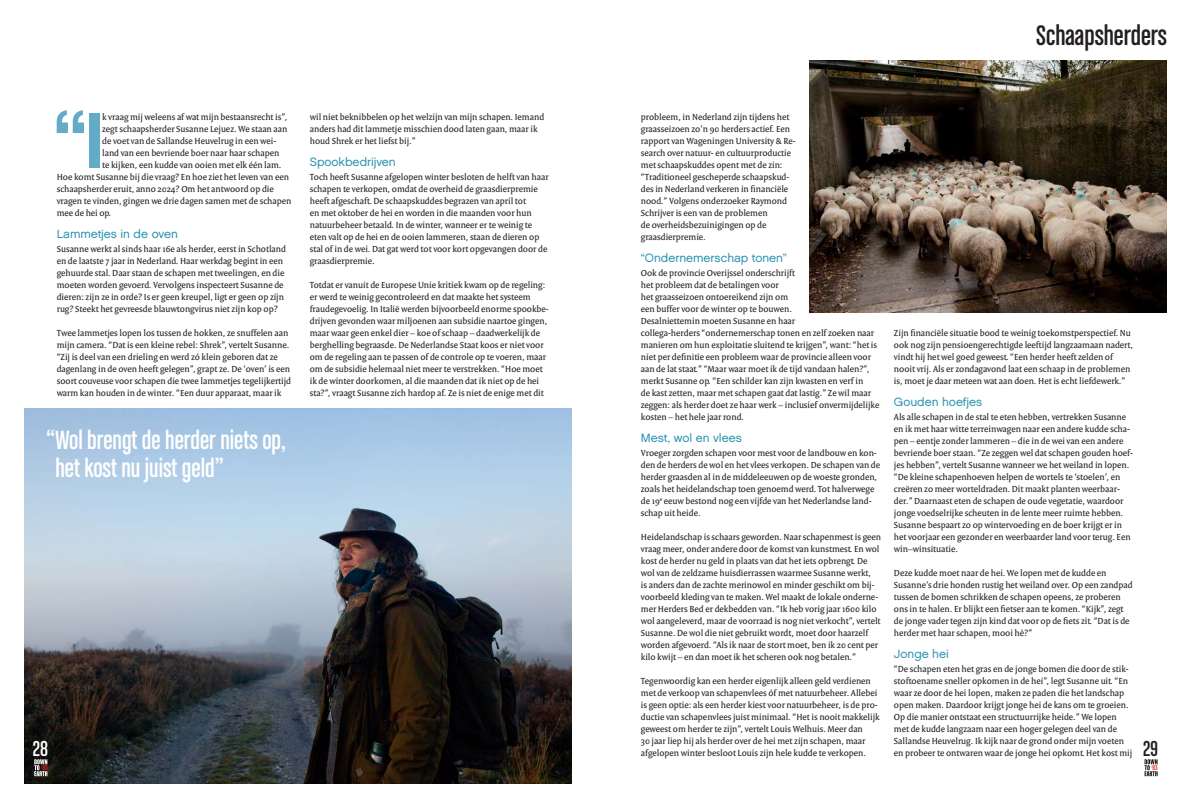
<style>
.page{position:relative;width:1191px;height:808px;background:#fff}
.page>*{position:absolute;margin:0;border:0;box-sizing:border-box;transform-origin:0 0}
.t1{font:83.1px "Chalet Comprime Hong Kong Sixty";color:#64abc8}
.t2{font:30px "Chalet Comprime Cologne Sixty";color:#231f20}
.t3{font:28px/28px "Chalet Comprime Cologne Sixty";color:#fff}
.t4{font:23px "Chalet Comprime Cologne Eighty";color:#231f20}
.t5{font:23px "Chalet Comprime Cologne Eighty";color:#fff}
.t6{font:12px "Chalet London Nineteen Sixty";letter-spacing:-.005em;color:#2a92b1}
.t7{font:9.5px/12px "Versa Pro";color:#231f20}
.t8{font:7.7px "Chalet Comprime Cologne Seventy";color:#ee1d23}
</style>
<div class="page">
<img style="left:24px;top:408px;width:547px;height:376px">
<img style="left:809px;top:60px;width:358px;height:252px">
<svg style="left:1144px;top:759px;width:13px;height:17px"></svg>
<svg style="left:34px;top:759px;width:13px;height:17px"></svg>
<h1 class="t1" style="left:55px;top:92px;width:49px">“I</h1>
<p class="t7" style="left:102px;top:111px;width:187px">k vraag mij weleens af wat mijn bestaansrecht is”,</p>
<p class="t7" style="left:102px;top:123px;width:187px">zegt schaapsherder Susanne Lejuez. We staan aan</p>
<p class="t7" style="left:102px;top:135px;width:176px">de voet van de Sallandse Heuvelrug in een wei-</p>
<p class="t7" style="left:102px;top:147px;width:179px">land van een bevriende boer naar haar schapen</p>
<p class="t7" style="left:102px;top:159px;width:181px">te kijken, een kudde van ooien met elk één lam.</p>
<p class="t7" style="left:57px;top:171px;width:234px">Hoe komt Susanne bij die vraag? En hoe ziet het leven van een</p>
<p class="t7" style="left:57px;top:183px;width:218px">schaapsherder eruit, anno 2024? Om het antwoord op die</p>
<p class="t7" style="left:57px;top:195px;width:236px">vragen te vinden, gingen we drie dagen samen met de schapen</p>
<p class="t7" style="left:57px;top:207px;width:56px">mee de hei op.</p>
<p class="t6" style="left:57px;top:226px;width:123px">Lammetjes in de oven</p>
<p class="t7" style="left:57px;top:243px;width:231px">Susanne werkt al sinds haar 16e als herder, eerst in Schotland en de laatste 7 jaar in Nederland. Haar werkdag begint in een gehuurde stal. Daar staan de schapen met tweelingen, en die moeten worden gevoerd. Vervolgens inspecteert Susanne de dieren: zijn ze in orde? Is er geen kreupel, ligt er geen op zijn rug? Steekt het gevreesde blauwtongvirus niet zijn kop op?</p>
<p class="t7" style="left:57px;top:327px;width:236px">Twee lammetjes lopen los tussen de hokken, ze snuffelen aan mijn camera. “Dat is een kleine rebel: Shrek”, vertelt Susanne. “Zij is deel van een drieling en werd zó klein geboren dat ze dagenlang in de oven heeft gelegen”, grapt ze. De ‘oven’ is een soort couveuse voor schapen die twee lammetjes tegelijkertijd warm kan houden in de winter. “Een duur apparaat, maar ik</p>
<h3 class="t3" style="left:55px;top:425px;width:232px;text-indent:-9px">“Wol brengt de herder niets op, het kost nu juist geld”</h3>
<p class="t7" style="left:310px;top:111px;width:236px">wil niet beknibbelen op het welzijn van mijn schapen. Iemand anders had dit lammetje misschien dood laten gaan, maar ik houd Shrek er het liefst bij.”</p>
<p class="t6" style="left:310px;top:154px;width:88px">Spookbedrijven</p>
<p class="t7" style="left:310px;top:171px;width:240px">Toch heeft Susanne afgelopen winter besloten de helft van haar schapen te verkopen, omdat de overheid de graasdierpremie heeft afgeschaft. De schaapskuddes begrazen van april tot<br>en met oktober de hei en worden in die maanden voor hun natuurbeheer betaald. In de winter, wanneer er te weinig te eten valt op de hei en de ooien lammeren, staan de dieren op stal of in de wei. Dat gat werd tot voor kort opgevangen door de graasdierpremie.</p>
<p class="t7" style="left:310px;top:279px;width:240px">Totdat er vanuit de Europese Unie kritiek kwam op de regeling: er werd te weinig gecontroleerd en dat maakte het systeem fraudegevoelig. In Italië werden bijvoorbeeld enorme spookbe&shy;drijven gevonden waar miljoenen aan subsidie naartoe gingen, maar waar geen enkel dier – koe of schaap – daadwerkelijk de berghelling begraasde. De Nederlandse Staat koos er niet voor om de regeling aan te passen of de controle op te voeren, maar om de subsidie helemaal niet meer te verstrekken. “Hoe moet ik de winter doorkomen, al die maanden dat ik niet op de hei sta?”, vraagt Susanne zich hardop af. Ze is niet de enige met dit</p>
<h3 class="t5" style="left:33px;top:736px;width:17px">28</h3>
<p class="t8" style="left:41px;top:763px;width:8px"><sup>#</sup>83</p>
<h2 class="t2" style="left:1036px;top:19px;width:132px">Schaapsherders</h2>
<p class="t7" style="left:641px;top:111px;width:156px">probleem, in Nederland zijn tijdens het graasseizoen zo’n 90 herders actief. Een rapport van Wageningen University &amp; Re&shy;search over natuur- en cultuurproductie met schaapskuddes opent met de zin: “Traditioneel gescheperde schaapskud&shy;des in Nederland verkeren in financiële nood.” Volgens onderzoeker Raymond Schrijver is een van de problemen<br>de overheidsbezuinigingen op de graasdierpremie.</p>
<p class="t6" style="left:641px;top:250px;width:148px">“Ondernemerschap tonen”</p>
<p class="t7" style="left:641px;top:267px;width:156px">Ook de provincie Overijssel onderschrijft het probleem dat de betalingen voor<br>het graasseizoen ontoereikend zijn om een buffer voor de winter op te bouwen.<br>Desalniettemin moeten Susanne en haar</p>
<p class="t7" style="left:641px;top:327px;width:240px">collega-herders “ondernemerschap tonen en zelf zoeken naar manieren om hun exploitatie sluitend te krijgen”, want: “het is niet per definitie een probleem waar de provincie alleen voor aan de lat staat.” “Maar waar moet ik de tijd vandaan halen?”, merkt Susanne op. “Een schilder kan zijn kwasten en verf in<br>de kast zetten, maar met schapen gaat dat lastig.” Ze wil maar zeggen: als herder doet ze haar werk – inclusief onvermijdelijke kosten – het hele jaar rond.</p>
<p class="t6" style="left:641px;top:430px;width:102px">Mest, wol en vlees</p>
<p class="t7" style="left:641px;top:447px;width:241px">Vroeger zorgden schapen voor mest voor de landbouw en kon&shy;den de herders de wol en het vlees verkopen. De schapen van de herder graasden al in de middeleeuwen op de woeste gronden, zoals het heidelandschap toen genoemd werd. Tot halverwege de 19<sup>e</sup> eeuw bestond nog een vijfde van het Nederlandse land&shy;schap uit heide.</p>
<p class="t7" style="left:641px;top:531px;width:242px">Heidelandschap is schaars geworden. Naar schapenmest is geen vraag meer, onder andere door de komst van kunstmest. En wol kost de herder nu geld in plaats van dat het iets opbrengt. De wol van de zeldzame huisdierrassen waarmee Susanne werkt,<br>is anders dan de zachte merinowol en minder geschikt om bij&shy;voorbeeld kleding van te maken. Wel maakt de lokale onderne&shy;mer Herders Bed er dekbedden van. “Ik heb vorig jaar 1600 kilo wol aangeleverd, maar de voorraad is nog niet verkocht”, vertelt Susanne. De wol die niet gebruikt wordt, moet door haarzelf worden afgevoerd. “Als ik naar de stort moet, ben ik 20 cent per kilo kwijt – en dan moet ik het scheren ook nog betalen.”</p>
<p class="t7" style="left:641px;top:675px;width:240px">Tegenwoordig kan een herder eigenlijk alleen geld verdienen met de verkoop van schapenvlees óf met natuurbeheer. Allebei is geen optie: als een herder kiest voor natuurbeheer, is de pro&shy;ductie van schapenvlees juist minimaal. “Het is nooit makkelijk geweest om herder te zijn”, vertelt Louis Welhuis. Meer dan<br>30 jaar liep hij als herder over de hei met zijn schapen, maar afgelopen winter besloot Louis zijn hele kudde te verkopen.</p>
<p class="t7" style="left:894px;top:327px;width:241px">Zijn financiële situatie bood te weinig toekomstperspectief. Nu ook nog zijn pensioengerechtigde leeftijd langzaamaan nadert, vindt hij het wel goed geweest. “Een herder heeft zelden of nooit vrij. Als er zondagavond laat een schaap in de problemen is, moet je daar meteen wat aan doen. Het is echt liefdewerk.”</p>
<p class="t6" style="left:894px;top:394px;width:90px">Gouden hoefjes</p>
<p class="t7" style="left:894px;top:411px;width:240px">Als alle schapen in de stal te eten hebben, vertrekken Susanne en ik met haar witte terreinwagen naar een andere kudde scha&shy;pen – eentje zonder lammeren – die in de wei van een andere bevriende boer staan. “Ze zeggen wel dat schapen gouden hoef&shy;jes hebben”, vertelt Susanne wanneer we het weiland in lopen. “De kleine schapenhoeven helpen de wortels te ‘stoelen’, en creëren zo meer worteldraden. Dit maakt planten weerbaar&shy;der.” Daarnaast eten de schapen de oude vegetatie, waardoor jonge voedselrijke scheuten in de lente meer ruimte hebben.<br>Susanne bespaart zo op wintervoeding en de boer krijgt er in het voorjaar een gezonder en weerbaarder land voor terug. Een win–winsituatie.</p>
<p class="t7" style="left:894px;top:567px;width:240px">Deze kudde moet naar de hei. We lopen met de kudde en Susanne’s drie honden rustig het weiland over. Op een zandpad tussen de bomen schrikken de schapen opeens, ze proberen ons in te halen. Er blijkt een fietser aan te komen. “Kijk”, zegt de jonge vader tegen zijn kind dat voor op de fiets zit. “Dat is de herder met haar schapen, mooi hè?”</p>
<p class="t6" style="left:894px;top:646px;width:56px">Jonge hei</p>
<p class="t7" style="left:894px;top:663px;width:240px">“De schapen eten het gras en de jonge bomen die door de stik&shy;stoftoename sneller opkomen in de hei”, legt Susanne uit. “En waar ze door de hei lopen, maken ze paden die het landschap open maken. Daardoor krijgt jonge hei de kans om te groeien.<br>Op die manier ontstaat een structuurrijke heide.” We lopen met de kudde langzaam naar een hoger gelegen deel van de Sallandse Heuvelrug. Ik kijk naar de grond onder mijn voeten en probeer te ontwaren waar de jonge hei opkomt. Het kost mij</p>
<h3 class="t4" style="left:1143px;top:736px;width:17px">29</h3>
<p class="t8" style="left:1151px;top:763px;width:8px"><sup>#</sup>83</p>
</div>
